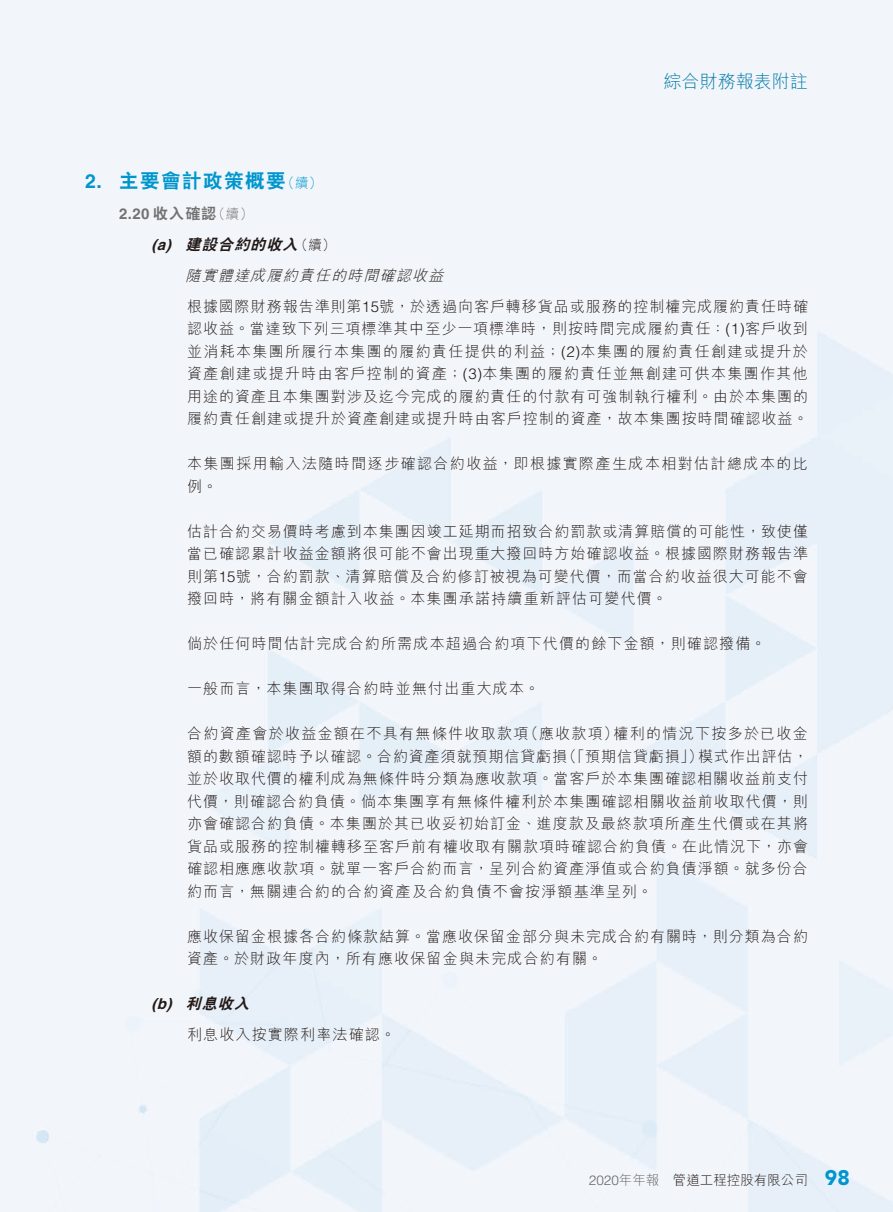
<style>
.page{position:relative;width:893px;height:1212px;background:#fff}
.page>*{position:absolute;margin:0;border:0;box-sizing:border-box;transform-origin:0 0}
.t1{font:900 21px "Avenir LT Std";color:#0096cd}
.t2{font:800 19.5px "C Hei 2 HK";letter-spacing:.08em;color:#0096cd}
.t3{font:700 19.5px "Helvetica LT Std";color:#0096cd}
.t4{font:300 18px "M Hei HK";color:#0078a5}
.t5{font:300 15px/22.5px "M Hei HK";letter-spacing:.07em;color:#231916}
.t6{font:300 15px/22.5px "M Hei HK";letter-spacing:.095em;color:#231916}
.t7{font:300 15px "M Hei HK";letter-spacing:.09em;color:#231916}
.t8{font:italic 800 15px "C Hei 2 HK";color:#231916}
.t9{font:700 15px "Helvetica LT Std";color:#727272}
.t10{font:italic 700 15px "Helvetica LT Std";color:#231916}
.t11{font:300 13.5px "M Hei HK";color:#231916}
.t12{font:300 13.5px "Helvetica LT Std";color:#666565}
.t13{font:300 13.5px "M Hei HK";color:#0096cd}
.t14{font:300 13.5px "M Hei HK";color:#727272}
.s1{font-family:"C Hei 2 HK";font-weight:800}
.s2{font-style:italic}
.s3{font-family:"Helvetica LT Std"}
.s4{font-family:"M Hei HK"}
</style>
<div class="page">
<p class="t4" style="left:664px;top:73px;width:145px">綜合財務報表附註</p>
<h2 class="t3" style="left:85px;top:169px;width:18px">2.</h2>
<h2 class="t2" style="left:119px;top:170px;width:168px">主要會計政策概要</h2>
<p class="t13" style="left:281px;top:176px;width:43px">（續(</p>
<p class="t9" style="left:119px;top:204px;width:99px">2.20 <span class="s1">收入確認</span></p>
<p class="t14" style="left:212px;top:207px;width:43px">（續(</p>
<p class="t10" style="left:152px;top:235px;width:20px">a(</p>
<p class="t10" style="left:166px;top:235px;width:11px">)</p>
<p class="t10" style="left:152px;top:995px;width:21px">b(</p>
<p class="t10" style="left:167px;top:995px;width:11px">)</p>
<p class="t8" style="left:186px;top:236px;width:118px">建設合約的收入</p>
<p class="t11" style="left:294px;top:238px;width:43px">（續(</p>
<p class="t5" style="left:186px;top:259px;width:624px;line-height:31px"><span class="s2">隨實體達成履約責任的時間確認收益<br></span>根據國際財務報告準則第<span class="s3">15</span>號，於透過向客戶轉移貨品或服務的控制權完成履約責任時確</p>
<p class="t5" style="left:187px;top:317px;width:622px;text-align:justify">認收益。當達致下列三項標準其中至少一項標準時，則按時間完成履約責任： <span class="s3">)1(</span> 客戶收到並消耗本集團所履行本集團的履約責任提供的利益；<span class="s3">( )2</span> 本集團的履約責任創建或提升於資產創建或提升時由客戶控制的資產；<span class="s3">( )3</span> 本集團的履約責任並無創建可供本集團作其他用途的資產且本集團對涉及迄今完成的履約責任的付款有可強制執行權利。由於本集團的履約責任創建或提升於資產創建或提升時由客戶控制的資產，故本集團按時間確認收益。</p>
<p class="t6" style="left:187px;top:452px;width:622px">本集團採用輸入法隨時間逐步確認合約收益，即根據實際產生成本相對估計總成本的比例。</p>
<p class="t5" style="left:187px;top:520px;width:622px;text-align:justify">估計合約交易價時考慮到本集團因竣工延期而招致合約罰款或清算賠償的可能性，致使僅當已確認累計收益金額將很可能不會出現重大撥回時方始確認收益。根據國際財務報告準則第<span class="s3">15</span>號，合約罰款、清算賠償及合約修訂被視為可變代價，而當合約收益很大可能不會撥回時，將有關金額計入收益。本集團承諾持續重新評估可變代價。</p>
<p class="t5" style="left:187px;top:632px;width:580px">倘於任何時間估計完成合約所需成本超過合約項下代價的餘下金額，則確認撥備。</p>
<p class="t5" style="left:187px;top:677px;width:354px">一般而言，本集團取得合約時並無付出重大成本。</p>
<p class="t7" style="left:613px;top:726px;width:196px">權利的情況下按多於已收金</p>
<p class="t5" style="left:524px;top:722px;width:96px">（應收款項）</p>
<p class="t7" style="left:187px;top:726px;width:343px">合約資產會於收益金額在不具有無條件收取款項</p>
<p class="t5" style="left:187px;top:745px;width:622px">額的數額確認時予以確認。合約資產須就預期信貸虧損<br>並於收取代價的權利成為無條件時分類為應收款項。當客戶於本集團確認相關收益前支付代價，則確認合約負債。倘本集團享有無條件權利於本集團確認相關收益前收取代價，則亦會確認合約負債。本集團於其已收妥初始訂金、進度款及最終款項所產生代價或在其將貨品或服務的控制權轉移至客戶前有權收取有關款項時確認合約負債。在此情況下，亦會確認相應應收款項。就單一客戶合約而言，呈列合約資產淨值或合約負債淨額。就多份合約而言，無關連合約的合約資產及合約負債不會按淨額基準呈列。</p>
<p class="t5" style="left:187px;top:925px;width:622px">應收保留金根據各合約條款結算。當應收保留金部分與未完成合約有關時，則分類為合約資產。於財政年度內，所有應收保留金與未完成合約有關。</p>
<p class="t8" style="left:186px;top:996px;width:69px">利息收入</p>
<p class="t5" style="left:562px;top:745px;width:143px">（「預期信貸虧損」）</p>
<p class="t5" style="left:698px;top:745px;width:111px">模式作出評估，</p>
<p class="t5" style="left:187px;top:1023px;width:210px">利息收入按實際利率法確認。</p>
<p class="t12" style="left:589px;top:1172px;width:72px">2020<span class="s4">年年報</span></p>
<p class="t11" style="left:673px;top:1173px;width:136px">管道工程控股有限公司</p>
<h1 class="t1" style="left:825px;top:1165px;width:26px">98</h1>
</div>
